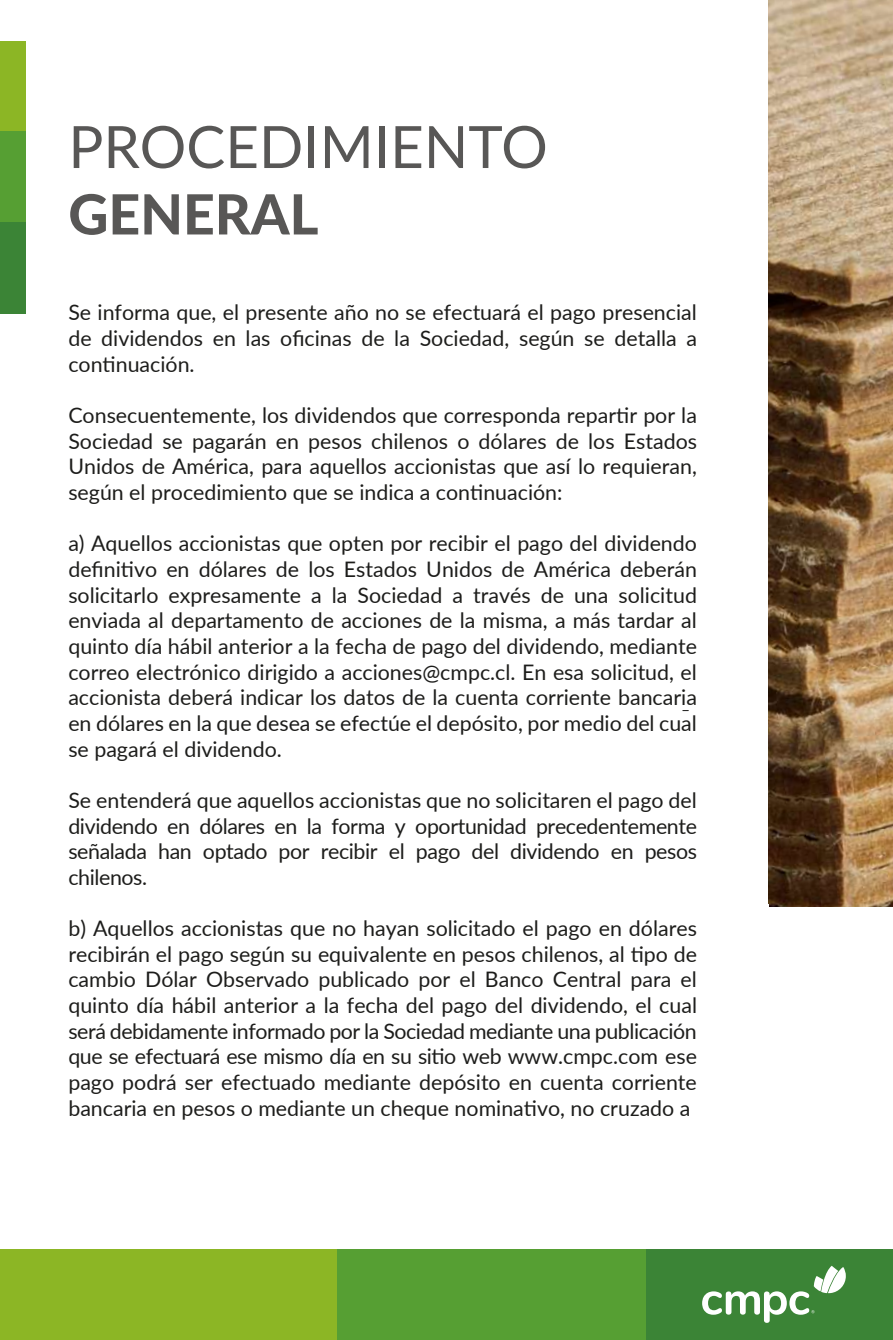
<style>
.page{position:relative;width:893px;height:1340px;background:#fff}
.page>*{position:absolute;margin:0;border:0;box-sizing:border-box;transform-origin:0 0}
.t1{font:58.27px "Lato";color:#585756}
.t2{font:800 55.35px "Lato";color:#585756}
.t3{font:300 24.75px "Lato";color:#1d1d1b}
.t4{font:21.38px/25.7px "Lato";color:#1d1d1b;text-align:justify}
</style>
<div class="page">
<div style="left:0;top:41px;width:26px;height:272px;background:#8cb625"></div>
<div style="left:0;top:132px;width:26px;height:181px;background:#569f33"></div>
<div style="left:0;top:222px;width:26px;height:91px;background:#3b8436"></div>
<div style="left:595px;top:1249px;width:298px;height:90px;background:#3b8436"></div>
<div style="left:298px;top:1249px;width:348px;height:90px;background:#569f33"></div>
<div style="left:0;top:1249px;width:336px;height:90px;background:#8cb625"></div>
<svg style="left:702px;top:1265px;width:144px;height:57px"></svg>
<img style="left:768px;top:0;width:125px;height:906px">
<h1 class="t1" style="left:68px;top:105px;width:481px">PROCEDIMIENTO</h1>
<h2 class="t2" style="left:68px;top:173px;width:252px">GENERAL</h2>
<p class="t4" style="left:68px;top:299px;width:630px">Se informa que, el presente año no se efectuará el pago presencial de dividendos en las oficinas de la Sociedad, según se detalla a continuación.</p>
<p class="t4" style="left:68px;top:401px;width:630px">Consecuentemente, los dividendos que corresponda repartir por la Sociedad se pagarán en pesos chilenos o dólares de los Estados Unidos de América, para aquellos accionistas que así lo requieran, según el procedimiento que se indica a continuación:</p>
<p class="t4" style="left:68px;top:529px;width:630px">a) Aquellos accionistas que opten por recibir el pago del dividendo definitivo en dólares de los Estados Unidos de América deberán solicitarlo expresamente a la Sociedad a través de una solicitud enviada al departamento de acciones de la misma, a más tardar al quinto día hábil anterior a la fecha de pago del dividendo, mediante correo electrónico dirigido a acciones@cmpc.cl. En esa solicitud, el accionista deberá indicar los datos de la cuenta corriente bancaria en dólares en la que desea se efectúe el depósito, por medio del cual se pagará el dividendo.</p>
<p class="t4" style="left:68px;top:786px;width:630px">Se entenderá que aquellos accionistas que no solicitaren el pago del dividendo en dólares en la forma y oportunidad precedentemente señalada han optado por recibir el pago del dividendo en pesos chilenos.</p>
<p class="t4" style="left:68px;top:914px;width:630px">b) Aquellos accionistas que no hayan solicitado el pago en dólares recibirán el pago según su equivalente en pesos chilenos, al tipo de cambio Dólar Observado publicado por el Banco Central para el quinto día hábil anterior a la fecha del pago del dividendo, el cual será debidamente informado por la Sociedad mediante una publicación que se efectuará ese mismo día en su sitio web www.cmpc.com ese pago podrá ser efectuado mediante depósito en cuenta corriente bancaria en pesos o mediante un cheque nominativo, no cruzado a</p>
<p class="t3" style="left:681px;top:691px;width:11px">-</p>
</div>
